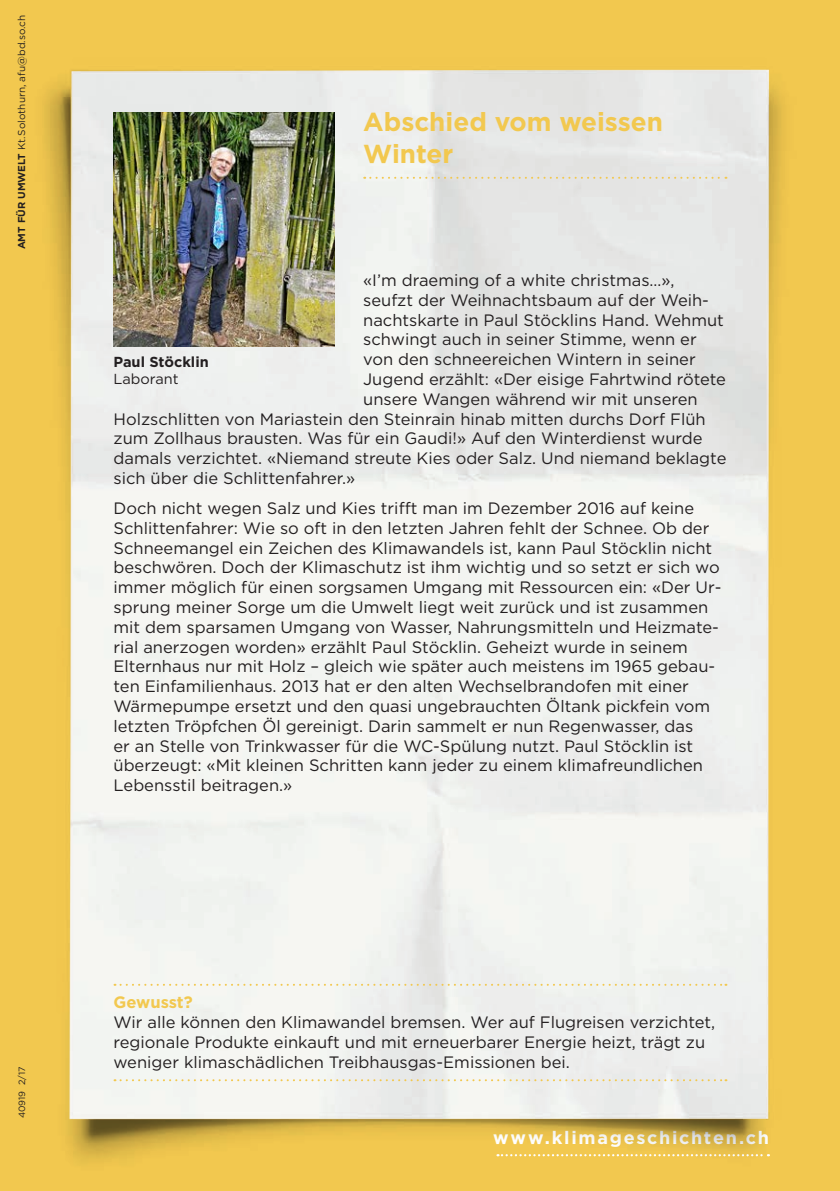
<style>
.page{position:relative;width:840px;height:1191px;background:#fff}
.page>*{position:absolute;margin:0;border:0;box-sizing:border-box;transform-origin:0 0}
.t1{font:700 26px/31.2px "Gotham";color:#f2c84f}
.t2{font:700 18px "Gotham";letter-spacing:.095em;color:#fff}
.t3{font:16.4px/19.8px "Gotham";color:#231f20}
.t4{font:700 16.4px "Gotham";letter-spacing:-.005em;color:#f2c84f}
.t5{font:700 14.4px "Gotham";color:#231f20}
.t6{font:14.4px "Gotham";color:#231f20}
.t7{font:10px "Gotham";color:#231f20}
.t8{font:9.2px "Gotham";color:#231f20}
.s1{font-weight:700}
</style>
<div class="page">
<img style="left:0;top:0;width:839px;height:1191px">
<svg style="left:364px;top:177px;width:362px;height:2px"></svg>
<img style="left:113px;top:113px;width:221px;height:234px">
<svg style="left:114px;top:983px;width:612px;height:2px"></svg>
<svg style="left:114px;top:1079px;width:612px;height:2px"></svg>
<p class="t7" style="left:15px;top:249px;width:236px;rotate:-90deg"><span class="s1">AMT FÜR UMWELT</span> Kt. Solothurn, afu@bd.so.ch</p>
<p class="t8" style="left:16px;top:1118px;width:53px;rotate:-90deg">40919 2/17</p>
<h1 class="t1" style="left:363px;top:106px;width:301px">Abschied vom weissen<br>Winter</h1>
<p class="t3" style="left:363px;top:270px;width:313px">«I’m draeming of a white christmas…»,</p>
<p class="t3" style="left:363px;top:290px;width:347px">seufzt der Weihnachtsbaum auf der Weih-</p>
<p class="t3" style="left:363px;top:309px;width:362px">nachtskarte in Paul Stöcklins Hand. Wehmut</p>
<p class="t3" style="left:363px;top:329px;width:335px">schwingt auch in seiner Stimme, wenn er</p>
<p class="t3" style="left:363px;top:349px;width:334px">von den schneereichen Wintern in seiner</p>
<p class="t3" style="left:363px;top:369px;width:364px">Jugend erzählt: «Der eisige Fahrtwind rötete</p>
<p class="t3" style="left:363px;top:389px;width:336px">unsere Wangen während wir mit unseren</p>
<p class="t3" style="left:113px;top:408px;width:593px">Holzschlitten von Mariastein den Steinrain hinab mitten durchs Dorf Flüh</p>
<p class="t3" style="left:113px;top:428px;width:590px">zum Zollhaus brausten. Was für ein Gaudi!» Auf den Winterdienst wurde</p>
<p class="t3" style="left:113px;top:448px;width:614px">damals verzichtet. «Niemand streute Kies oder Salz. Und niemand beklagte</p>
<p class="t3" style="left:113px;top:468px;width:243px">sich über die Schlittenfahrer.»</p>
<p class="t3" style="left:113px;top:498px;width:609px">Doch nicht wegen Salz und Kies trifft man im Dezember 2016 auf keine Schlittenfahrer: Wie so oft in den letzten Jahren fehlt der Schnee. Ob der Schneemangel ein Zeichen des Klimawandels ist, kann Paul Stöcklin nicht beschwören. Doch der Klimaschutz ist ihm wichtig und so setzt er sich wo immer möglich für einen sorgsamen Umgang mit Ressourcen ein: «Der Ur&shy;sprung meiner Sorge um die Umwelt liegt weit zurück und ist zusammen mit dem sparsamen Umgang von Wasser, Nahrungsmitteln und Heizmate&shy;rial anerzogen worden» erzählt Paul Stöcklin. Geheizt wurde in seinem Elternhaus nur mit Holz – gleich wie später auch meistens im 1965 gebau&shy;ten Einfamilienhaus. 2013 hat er den alten Wechselbrandofen mit einer Wärmepumpe ersetzt und den quasi ungebrauchten Öltank pickfein vom letzten Tröpfchen Öl gereinigt. Darin sammelt er nun Regenwasser, das<br>er an Stelle von Trinkwasser für die WC-Spülung nutzt. Paul Stöcklin ist überzeugt: «Mit kleinen Schritten kann jeder zu einem klimafreundlichen Lebensstil beitragen.»</p>
<p class="t5" style="left:113px;top:352px;width:97px">Paul Stöcklin</p>
<p class="t6" style="left:113px;top:370px;width:67px">Laborant</p>
<p class="t4" style="left:113px;top:991px;width:81px">Gewusst?</p>
<p class="t3" style="left:113px;top:1012px;width:603px">Wir alle können den Klimawandel bremsen. Wer auf Flugreisen verzichtet, regionale Produkte einkauft und mit erneuerbarer Energie heizt, trägt zu weniger klimaschädlichen Treibhausgas-Emissionen bei.</p>
<p class="t2" style="left:493px;top:1126px;width:277px">www.klimageschichten.ch</p>
</div>
